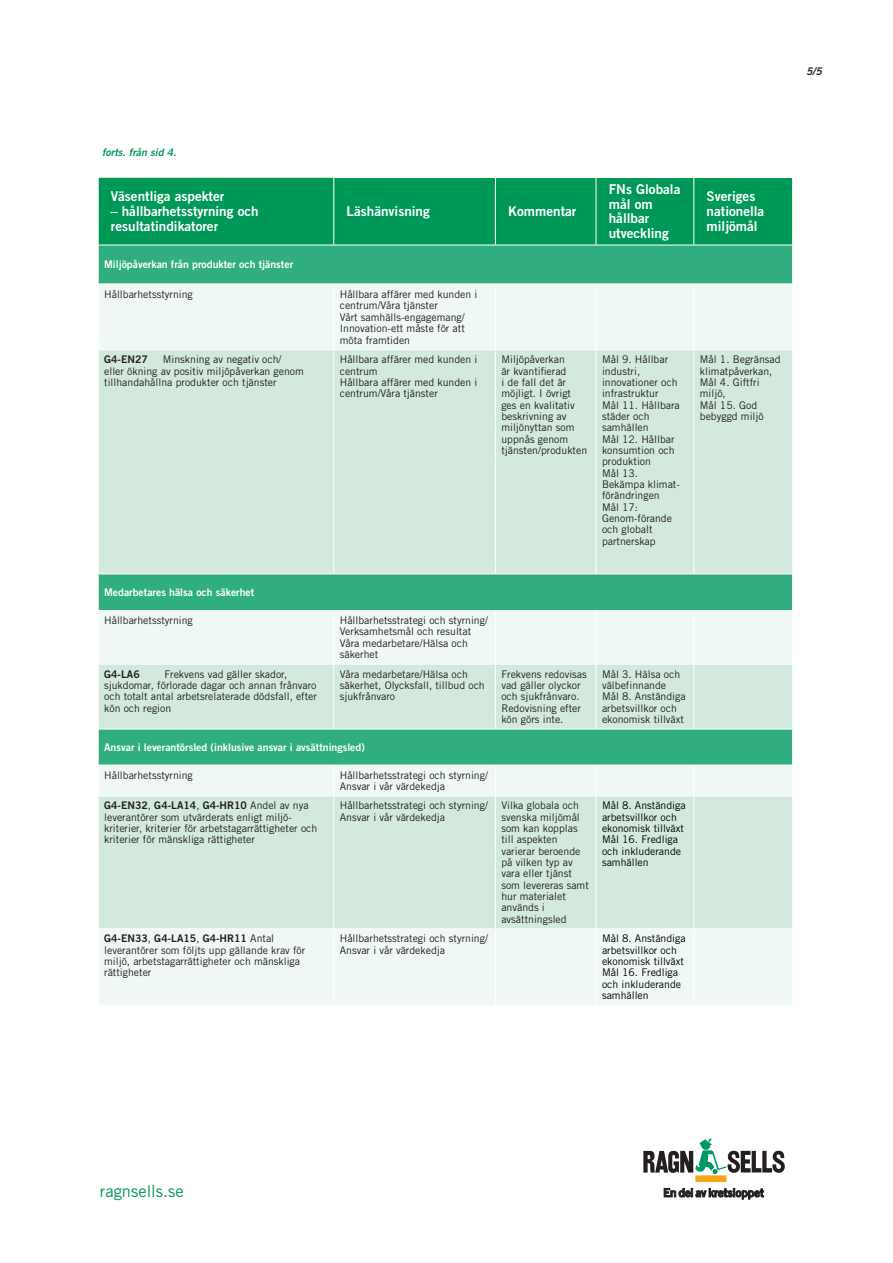
<style>
.page{position:relative;width:893px;height:1263px;background:#fff}
.page>*{position:absolute;margin:0;border:0;box-sizing:border-box;transform-origin:0 0}
.t1{font:16.5px "Trade Gothic LT Std";color:#009856}
.t2{font:13.5px/14.9px "Trade Gothic LT Std Bd 2";color:#fff}
.t3{font:10.5px/11.4px "Trade Gothic LT Std";color:#231f20}
.t4{font:10.5px/11.4px "Trade Gothic LT Std";color:#000001}
.t5{font:10.5px "Trade Gothic LT Std Bd 2";color:#fff}
.t6{font:10.5px "Trade Gothic LT Std Bd 2";color:#231f20}
.t7{font:10.5px "Trade Gothic LT Std Bd 2 Obl";color:#009856}
.t8{font:10.5px "Trade Gothic LT Std Bd 2 Obl";color:#231f20}
.s1{font-family:"Trade Gothic LT Std"}
</style>
<div class="page">
<div style="left:99px;top:178px;width:693px;height:67px;background:#009856"></div>
<div style="left:99px;top:246px;width:693px;height:38px;background:#31ae7f"></div>
<div style="left:99px;top:285px;width:693px;height:720px;background:#eff8f4"></div>
<svg style="left:99px;top:350px;width:693px;height:578px;background:#c4e4d4"></svg>
<hr style="left:333px;top:178px;width:1px;height:67px;background:#fff">
<hr style="left:495px;top:178px;width:1px;height:67px;background:#fff">
<hr style="left:596px;top:178px;width:1px;height:67px;background:#fff">
<hr style="left:693px;top:178px;width:1px;height:67px;background:#fff">
<hr style="left:333px;top:284px;width:1px;height:65px;background:#fff">
<hr style="left:495px;top:284px;width:1px;height:65px;background:#fff">
<hr style="left:596px;top:284px;width:1px;height:65px;background:#fff">
<hr style="left:693px;top:284px;width:1px;height:65px;background:#fff">
<hr style="left:98px;top:349px;width:236px;height:1px;background:#fff">
<hr style="left:334px;top:349px;width:161px;height:1px;background:#fff">
<hr style="left:333px;top:350px;width:1px;height:224px;background:#fff">
<hr style="left:495px;top:349px;width:101px;height:1px;background:#fff">
<hr style="left:495px;top:350px;width:1px;height:224px;background:#fff">
<hr style="left:596px;top:349px;width:98px;height:1px;background:#fff">
<hr style="left:596px;top:350px;width:1px;height:224px;background:#fff">
<hr style="left:694px;top:349px;width:99px;height:1px;background:#fff">
<hr style="left:693px;top:350px;width:1px;height:224px;background:#fff">
<hr style="left:98px;top:574px;width:236px;height:1px;background:#fff">
<hr style="left:334px;top:574px;width:161px;height:1px;background:#fff">
<hr style="left:495px;top:574px;width:101px;height:1px;background:#fff">
<hr style="left:596px;top:574px;width:98px;height:1px;background:#fff">
<hr style="left:694px;top:574px;width:99px;height:1px;background:#fff">
<hr style="left:98px;top:610px;width:236px;height:1px;background:#fff">
<hr style="left:334px;top:610px;width:161px;height:1px;background:#fff">
<hr style="left:333px;top:611px;width:1px;height:53px;background:#fff">
<hr style="left:495px;top:610px;width:101px;height:1px;background:#fff">
<hr style="left:495px;top:611px;width:1px;height:53px;background:#fff">
<hr style="left:596px;top:610px;width:98px;height:1px;background:#fff">
<hr style="left:596px;top:611px;width:1px;height:53px;background:#fff">
<hr style="left:694px;top:610px;width:99px;height:1px;background:#fff">
<hr style="left:693px;top:611px;width:1px;height:53px;background:#fff">
<hr style="left:98px;top:664px;width:236px;height:1px;background:#fff">
<hr style="left:334px;top:664px;width:161px;height:1px;background:#fff">
<hr style="left:333px;top:664px;width:1px;height:65px;background:#fff">
<hr style="left:495px;top:664px;width:101px;height:1px;background:#fff">
<hr style="left:495px;top:664px;width:1px;height:65px;background:#fff">
<hr style="left:596px;top:664px;width:98px;height:1px;background:#fff">
<hr style="left:596px;top:664px;width:1px;height:65px;background:#fff">
<hr style="left:694px;top:664px;width:99px;height:1px;background:#fff">
<hr style="left:693px;top:664px;width:1px;height:65px;background:#fff">
<hr style="left:98px;top:729px;width:236px;height:1px;background:#fff">
<hr style="left:334px;top:729px;width:161px;height:1px;background:#fff">
<hr style="left:495px;top:729px;width:101px;height:1px;background:#fff">
<hr style="left:596px;top:729px;width:98px;height:1px;background:#fff">
<hr style="left:694px;top:729px;width:99px;height:1px;background:#fff">
<hr style="left:98px;top:765px;width:236px;height:1px;background:#fff">
<hr style="left:334px;top:765px;width:161px;height:1px;background:#fff">
<hr style="left:333px;top:765px;width:1px;height:31px;background:#fff">
<hr style="left:495px;top:765px;width:101px;height:1px;background:#fff">
<hr style="left:495px;top:765px;width:1px;height:31px;background:#fff">
<hr style="left:596px;top:765px;width:98px;height:1px;background:#fff">
<hr style="left:596px;top:765px;width:1px;height:31px;background:#fff">
<hr style="left:694px;top:765px;width:99px;height:1px;background:#fff">
<hr style="left:693px;top:765px;width:1px;height:31px;background:#fff">
<hr style="left:98px;top:796px;width:236px;height:1px;background:#fff">
<hr style="left:334px;top:796px;width:161px;height:1px;background:#fff">
<hr style="left:333px;top:796px;width:1px;height:132px;background:#fff">
<hr style="left:495px;top:796px;width:101px;height:1px;background:#fff">
<hr style="left:495px;top:796px;width:1px;height:132px;background:#fff">
<hr style="left:596px;top:796px;width:98px;height:1px;background:#fff">
<hr style="left:596px;top:796px;width:1px;height:132px;background:#fff">
<hr style="left:694px;top:796px;width:99px;height:1px;background:#fff">
<hr style="left:693px;top:796px;width:1px;height:132px;background:#fff">
<hr style="left:98px;top:928px;width:236px;height:1px;background:#fff">
<hr style="left:334px;top:928px;width:161px;height:1px;background:#fff">
<hr style="left:333px;top:929px;width:1px;height:76px;background:#fff">
<hr style="left:495px;top:928px;width:101px;height:1px;background:#fff">
<hr style="left:495px;top:929px;width:1px;height:76px;background:#fff">
<hr style="left:596px;top:928px;width:98px;height:1px;background:#fff">
<hr style="left:596px;top:929px;width:1px;height:76px;background:#fff">
<hr style="left:694px;top:928px;width:99px;height:1px;background:#fff">
<hr style="left:693px;top:929px;width:1px;height:76px;background:#fff">
<svg style="left:664px;top:1188px;width:100px;height:11px"></svg>
<svg style="left:643px;top:1138px;width:142px;height:44px"></svg>
<p class="t8" style="left:806px;top:65px;width:17px">5/5</p>
<p class="t7" style="left:102px;top:146px;width:76px">forts. från sid 4.</p>
<p class="t2" style="left:111px;top:189px;width:115px">Väsentliga aspekter</p>
<p class="t2" style="left:111px;top:204px;width:149px">– hållbarhetsstyrning och resultatindikatorer</p>
<p class="t2" style="left:347px;top:204px;width:85px">Läshänvisning</p>
<p class="t2" style="left:508px;top:204px;width:70px">Kommentar</p>
<p class="t2" style="left:609px;top:181px;width:73px">FNs Globala mål om hållbar utveckling</p>
<p class="t2" style="left:707px;top:189px;width:59px">Sveriges nationella miljömål</p>
<p class="t5" style="left:104px;top:258px;width:190px">Miljöpåverkan från produkter och tjänster</p>
<p class="t3" style="left:104px;top:288px;width:90px">Hållbarhetsstyrning</p>
<p class="t3" style="left:340px;top:288px;width:139px">Hållbara affärer med kunden i centrum/Våra tjänster<br>Vårt samhälls-engagemang/<br>Innovation-ett måste för att möta framtiden</p>
<p class="t6" style="left:104px;top:353px;width:45px">G4-EN27</p>
<p class="t3" style="left:104px;top:354px;width:201px;text-indent:59px">Minskning av negativ och/<br>eller ökning av positiv miljöpåverkan genom tillhandahållna produkter och tjänster</p>
<p class="t3" style="left:340px;top:354px;width:139px">Hållbara affärer med kunden i centrum<br>Hållbara affärer med kunden i centrum/Våra tjänster</p>
<p class="t3" style="left:501px;top:354px;width:87px">Miljöpåverkan<br>är kvantifierad<br>i de fall det är möjligt. I övrigt ges en kvalitativ beskrivning av miljönyttan som uppnås genom tjänsten/produkten</p>
<p class="t3" style="left:602px;top:354px;width:79px">Mål 9. Hållbar industri, innovationer och infrastruktur<br>Mål 11. Hållbara städer och samhällen<br>Mål 12. Hållbar konsumtion och produktion<br>Mål 13.<br>Bekämpa klimat&shy;förändringen<br>Mål 17:<br>Genom-förande och globalt partnerskap</p>
<p class="t3" style="left:700px;top:354px;width:82px">Mål 1. Begränsad klimatpåverkan,<br>Mål 4. Giftfri miljö,<br>Mål 15. God bebyggd miljö</p>
<p class="t5" style="left:104px;top:586px;width:152px">Medarbetares hälsa och säkerhet</p>
<p class="t3" style="left:104px;top:614px;width:90px">Hållbarhetsstyrning</p>
<p class="t3" style="left:340px;top:614px;width:150px">Hållbarhetsstrategi och styrning/<br>Verksamhetsmål och resultat<br>Våra medarbetare/Hälsa och säkerhet</p>
<p class="t6" style="left:104px;top:667px;width:37px">G4-LA6</p>
<p class="t3" style="left:104px;top:668px;width:214px;text-indent:60px">Frekvens vad gäller skador, sjukdomar, förlorade dagar och annan frånvaro och totalt antal arbetsrelaterade dödsfall, efter kön och region</p>
<p class="t3" style="left:340px;top:668px;width:146px">Våra medarbetare/Hälsa och säkerhet, Olycksfall, tillbud och sjukfrånvaro</p>
<p class="t3" style="left:501px;top:668px;width:87px">Frekvens redovisas vad gäller olyckor och sjukfrånvaro.<br>Redovisning efter kön görs inte.</p>
<p class="t3" style="left:602px;top:668px;width:85px">Mål 3. Hälsa och välbefinnande<br>Mål 8. Anständiga arbetsvillkor och ekonomisk tillväxt</p>
<p class="t5" style="left:104px;top:740px;width:262px">Ansvar i leverantörsled (inklusive ansvar i avsättningsled)</p>
<p class="t3" style="left:104px;top:769px;width:90px">Hållbarhetsstyrning</p>
<p class="t3" style="left:340px;top:769px;width:150px">Hållbarhetsstrategi och styrning/<br>Ansvar i vår värdekedja</p>
<p class="t6" style="left:104px;top:799px;width:206px">G4-EN32<span class="s1">,</span> G4-LA14<span class="s1">,</span> G4-HR10 <span class="s1">Andel av nya</span></p>
<p class="t3" style="left:104px;top:811px;width:215px">leverantörer som utvärderats enligt miljö&shy;kriterier, kriterier för arbetstagarrättigheter och kriterier för mänskliga rättigheter</p>
<p class="t3" style="left:340px;top:800px;width:150px">Hållbarhetsstrategi och styrning/<br>Ansvar i vår värdekedja</p>
<p class="t3" style="left:501px;top:800px;width:89px">Vilka globala och svenska miljömål som kan kopplas till aspekten varierar beroende på vilken typ av vara eller tjänst som levereras samt hur materialet används i avsättningsled</p>
<p class="t4" style="left:602px;top:800px;width:85px">Mål 8. Anständiga arbetsvillkor och ekonomisk tillväxt<br>Mål 16. Fredliga och inkluderande samhällen</p>
<p class="t6" style="left:104px;top:932px;width:172px">G4-EN33<span class="s1">,</span> G4-LA15<span class="s1">,</span> G4-HR11 <span class="s1">Antal</span></p>
<p class="t3" style="left:104px;top:944px;width:203px">leverantörer som följts upp gällande krav för miljö, arbetstagarrättigheter och mänskliga rättigheter</p>
<p class="t3" style="left:340px;top:933px;width:150px">Hållbarhetsstrategi och styrning/<br>Ansvar i vår värdekedja</p>
<p class="t4" style="left:602px;top:933px;width:85px">Mål 8. Anständiga arbetsvillkor och ekonomisk tillväxt<br>Mål 16. Fredliga och inkluderande samhällen</p>
<h1 class="t1" style="left:100px;top:1181px;width:85px">ragnsells.se</h1>
</div>
